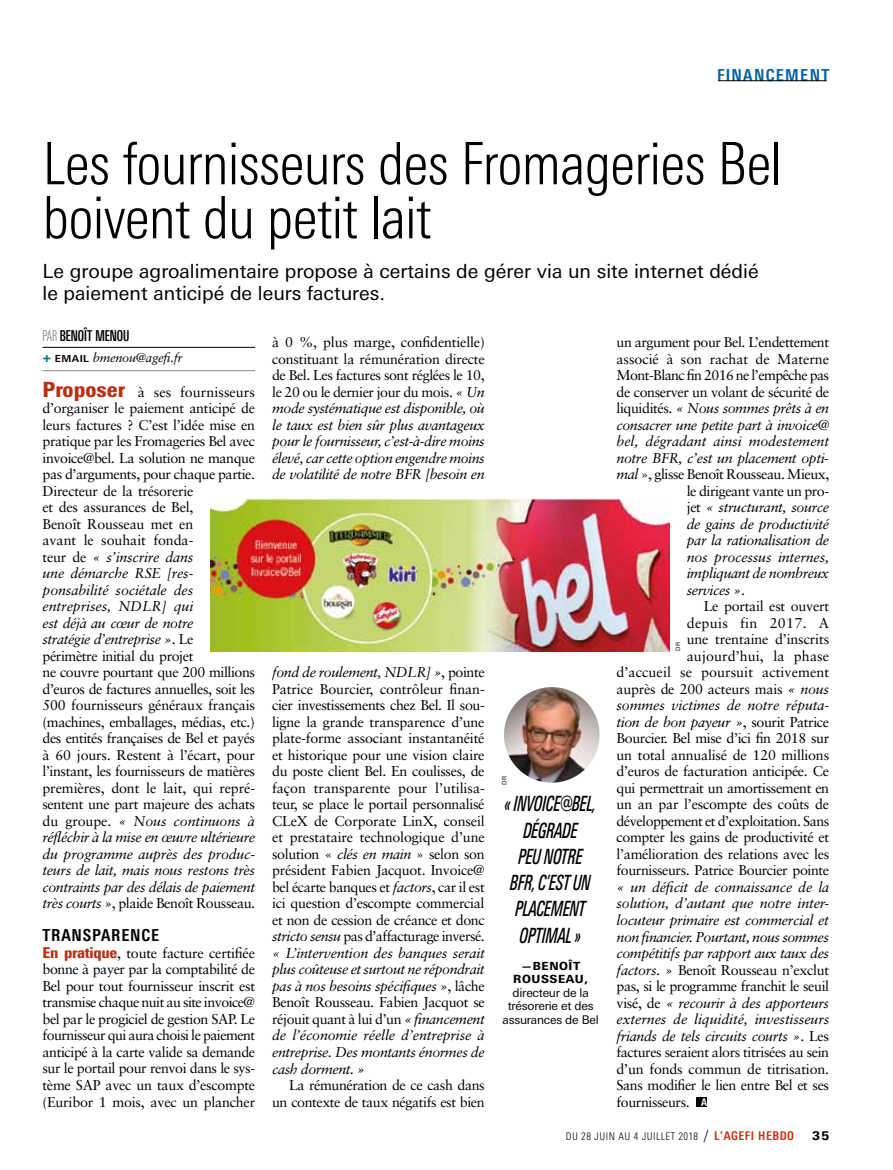
<style>
.page{position:relative;width:893px;height:1170px;background:#fff}
.page>*{position:absolute;margin:0;border:0;box-sizing:border-box;transform-origin:0 0}
.t1{font:300 condensed 58.5px/54px "LT Univers";letter-spacing:-.02em;color:#000}
.t2{font:italic 500 condensed 21px/26.2px "LT Univers";letter-spacing:-.03em;color:#000;text-align:center;scale:.72 1}
.t3{font:19.5px/22.5px "LT Univers Basic";color:#000}
.t4{font:700 condensed 16.5px "LT Univers";letter-spacing:.05em;color:#000}
.t5{font:700 condensed 16.5px "LT Univers";letter-spacing:.08em;color:#0061a7}
.t6{font:500 15px "LT Univers Comp";color:#000}
.t7{font:14.25px/16.5px "Sabon";letter-spacing:-.03em;color:#000;text-align:justify}
.t8{font:italic 14.25px/16.5px "Sabon";letter-spacing:-.03em;color:#000;text-align:justify}
.t9{font:italic 14.25px "Sabon";letter-spacing:-.01em;color:#000}
.t10{font:14.25px "Sabon";letter-spacing:.005em;color:#000}
.t11{font:italic 14.25px "Sabon";letter-spacing:-.005em;color:#000}
.t12{font:14.25px "Sabon";letter-spacing:-.005em;color:#000}
.t13{font:14.25px "Sabon";letter-spacing:-.01em;color:#000}
.t14{font:14.25px "Sabon";letter-spacing:.025em;color:#000}
.t15{font:italic 12.75px "Sabon";letter-spacing:-.02em;color:#000}
.t16{font:12px/13.5px "LT Univers Basic";letter-spacing:-.02em;color:#000;text-align:center}
.t17{font:800 12px "LT Univers Basic";color:#000}
.t18{font:800 11.25px/13.5px "LT Univers Basic";letter-spacing:.05em;color:#000;text-align:center}
.t19{font:300 condensed 10.5px "LT Univers";letter-spacing:.05em;color:#000}
.t20{font:6px "LT Univers Basic";color:#000}
.s1{font-style:normal}
.s2{font-weight:300;color:#878787}
.s3{font-family:"LT Univers Basic";font-weight:800;font-style:normal;font-size:13.5px;color:#0075aa}
.s4{font-family:"LT Univers Basic";font-weight:700;font-style:normal;font-size:9.75px}
.s5{font-style:italic}
.s6{font-family:"LT Univers";font-weight:700;font-style:normal;font-stretch:condensed;font-size:10.5px;color:#fff}
.s7{font-family:"LT Univers";font-weight:900;font-stretch:condensed;font-size:21px;color:#b83114}
.s8{font-family:"LT Univers";font-weight:900;font-stretch:condensed;font-size:15px;color:#b83114}
.s9{font-family:"LT Univers Comp";font-stretch:normal;font-size:16.5px}
.s10{font-weight:700;font-size:12px;color:#c63214}
</style>
<div class="page">
<hr style="left:718px;top:80px;width:108px;height:1px;background:#000">
<div style="left:696px;top:1096px;width:11px;height:10px;background:#000"></div>
<img style="left:210px;top:498px;width:460px;height:153px">
<img style="left:504px;top:687px;width:96px;height:95px;border-radius:48px">
<hr style="left:43px;top:347px;width:212px;height:1px;background:#000">
<hr style="left:43px;top:370px;width:212px;height:1px;background:#878787">
<p class="t5" style="left:717px;top:65px;width:114px">FINANCEMENT</p>
<h1 class="t1" style="left:43px;top:136px;width:741px">Les fournisseurs des Fromageries Bel boivent du petit lait</h1>
<h3 class="t3" style="left:43px;top:260px;width:718px">Le groupe agroalimentaire propose à certains de gérer via un site internet dédié le paiement anticipé de leurs factures.</h3>
<p class="t8" style="left:272px;top:334px;width:214px"><span class="s1">à 0 %, plus marge, confidentielle) constituant la rémunération directe de Bel. Les factures sont réglées le 10, le 20 ou le dernier jour du mois.</span> « Un mode systématique est disponible, où le taux est bien sûr plus avantageux pour le fournisseur, c’est-à-dire moins élevé, car cette option engendre moins de volatilité de notre BFR [besoin en</p>
<p class="t6" style="left:43px;top:327px;width:89px"><span class="s2">par</span> BENOÎT MENOU</p>
<p class="t15" style="left:43px;top:350px;width:142px"><span class="s3">+</span> <span class="s4">EMAIL</span> bmenou@agefi.fr</p>
<p class="t7" style="left:617px;top:334px;width:214px">un argument pour Bel. L’endettement</p>
<p class="t12" style="left:617px;top:350px;width:214px">associé à son rachat de Materne</p>
<p class="t7" style="left:617px;top:367px;width:214px">Mont-Blanc fin 2016 ne l’empêche pas</p>
<p class="t7" style="left:617px;top:383px;width:214px">de conserver un volant de sécurité de</p>
<p class="t8" style="left:617px;top:400px;width:214px"><span class="s1">liquidités.</span> « Nous sommes prêts à en</p>
<p class="t8" style="left:617px;top:416px;width:214px">consacrer une petite part à invoice@</p>
<p class="t11" style="left:617px;top:433px;width:214px">bel, dégradant ainsi modestement</p>
<p class="t8" style="left:617px;top:449px;width:214px">notre BFR, c’est un placement opti-</p>
<p class="t7" style="left:617px;top:466px;width:214px"><span class="s5">mal</span> », glisse Benoît Rousseau. Mieux,</p>
<p class="t7" style="left:687px;top:482px;width:144px">le dirigeant vante un pro-</p>
<p class="t8" style="left:687px;top:499px;width:144px"><span class="s1">jet</span> « structurant, source</p>
<p class="t8" style="left:687px;top:515px;width:144px">de gains de productivité</p>
<p class="t8" style="left:687px;top:532px;width:144px">par la rationalisation de</p>
<p class="t9" style="left:687px;top:548px;width:144px">nos processus internes,</p>
<p class="t8" style="left:687px;top:565px;width:144px">impliquant de nombreux</p>
<p class="t8" style="left:687px;top:581px;width:60px">services »<span class="s1">.</span></p>
<p class="t7" style="left:704px;top:598px;width:127px">Le portail est ouvert</p>
<p class="t14" style="left:687px;top:614px;width:144px">depuis fin 2017. A</p>
<p class="t13" style="left:687px;top:630px;width:144px">une trentaine d’inscrits</p>
<p class="t10" style="left:687px;top:647px;width:144px">aujourd’hui, la phase</p>
<p class="t10" style="left:617px;top:663px;width:214px">d’accueil se poursuit activement</p>
<p class="t7" style="left:617px;top:680px;width:214px">auprès de 200 acteurs mais <span class="s5">« nous</span></p>
<p class="t9" style="left:617px;top:697px;width:214px">sommes victimes de notre réputa-</p>
<p class="t8" style="left:617px;top:713px;width:214px">tion de bon payeur »<span class="s1">, sourit Patrice</span></p>
<p class="t7" style="left:617px;top:730px;width:214px">Bourcier. Bel mise d’ici fin 2018 sur</p>
<p class="t7" style="left:617px;top:746px;width:214px">un total annualisé de 120 millions</p>
<p class="t7" style="left:617px;top:763px;width:214px">d’euros de facturation anticipée. Ce</p>
<p class="t7" style="left:617px;top:779px;width:214px">qui permettrait un amortissement en</p>
<p class="t7" style="left:617px;top:796px;width:214px">un an par l’escompte des coûts de</p>
<p class="t7" style="left:617px;top:812px;width:214px">développement et d’exploitation. Sans</p>
<p class="t7" style="left:617px;top:829px;width:214px">compter les gains de productivité et</p>
<p class="t7" style="left:617px;top:845px;width:214px">l’amélioration des relations avec les</p>
<p class="t7" style="left:617px;top:862px;width:214px">fournisseurs. Patrice Bourcier pointe</p>
<p class="t8" style="left:617px;top:878px;width:214px">« un déficit de connaissance de la solution, d’autant que notre inter&shy;locuteur primaire est commercial et non financier. Pourtant, nous sommes compétitifs par rapport aux taux des factors. » <span class="s1">Benoît Rousseau n’exclut pas, si le programme franchit le seuil visé, de</span> « recourir à des apporteurs externes de liquidité, investisseurs friands de tels circuits courts »<span class="s1">. Les factures seraient alors titrisées au sein d’un fonds commun de titrisation.<br>Sans modifier le lien entre Bel et ses fournisseurs.</span> <span class="s6">A</span></p>
<p class="t7" style="left:43px;top:383px;width:214px;text-align:left"><span class="s7">Proposer</span> à ses fournisseurs d’organiser le paiement anticipé de leurs factures ? C’est l’idée mise en pratique par les Fromageries Bel avec invoice@bel. La solution ne manque pas d’arguments, pour chaque partie.<br>Directeur de la trésorerie<br>et des assurances de Bel,<br>Benoît Rousseau met en<br>avant le souhait fonda-<br>teur de <span class="s5">« s’inscrire dans<br>une démarche RSE [res&shy;ponsabilité sociétale des entreprises, NDLR] qui<br>est déjà au cœur de notre<br>stratégie d’entreprise »</span>. Le<br>périmètre initial du projet<br>ne couvre pourtant que 200 millions d’euros de factures annuelles, soit les<br>500 fournisseurs généraux français (machines, emballages, médias, etc.) des entités françaises de Bel et payés à 60 jours. Restent à l’écart, pour l’instant, les fournisseurs de matières premières, dont le lait, qui repré&shy;sentent une part majeure des achats du groupe. <span class="s5">« Nous continuons à réfléchir à la mise en œuvre ultérieure du programme auprès des produc&shy;teurs de lait, mais nous restons très contraints par des délais de paiement très courts »</span>, plaide Benoît Rousseau.</p>
<p class="t4" style="left:43px;top:925px;width:118px">TRANSPARENCE</p>
<p class="t7" style="left:43px;top:944px;width:214px"><span class="s8">En pratique</span>, toute facture certifiée bonne à payer par la comptabilité de Bel pour tout fournisseur inscrit est transmise chaque nuit au site invoice@ bel par le progiciel de gestion SAP. Le fournisseur qui aura choisi le paiement anticipé à la carte valide sa demande sur le portail pour renvoi dans le sys&shy;tème SAP avec un taux d’escompte (Euribor 1 mois, avec un plancher</p>
<p class="t20" style="left:674px;top:651px;width:11px;rotate:-90deg">DR</p>
<p class="t7" style="left:272px;top:663px;width:214px"><span class="s5">fond de roulement, NDLR] »</span>, pointe Patrice Bourcier, contrôleur finan&shy;cier investissements chez Bel. Il sou&shy;ligne la grande transparence d’une plate-forme associant instantanéité et historique pour une vision claire du poste client Bel. En coulisses, de façon transparente pour l’utilisa&shy;teur, se place le portail personnalisé CLeX de Corporate LinX, conseil et prestataire technologique d’une solution « <span class="s5">clés en main</span> » selon son président Fabien Jacquot. Invoice@ bel écarte banques et <span class="s5">factors</span>, car il est ici question d’escompte commercial et non de cession de créance et donc <span class="s5">stricto sensu</span> pas d’affacturage inversé. <span class="s5">« L’intervention des banques serait plus coûteuse et surtout ne répondrait pas à nos besoins spécifiques »</span>, lâche Benoît Rousseau. Fabien Jacquot se réjouit quant à lui d’un <span class="s5">« financement de l’économie réelle d’entreprise à entreprise. Des montants énormes de cash dorment. »</span></p>
<p class="t7" style="left:272px;top:1076px;width:214px;text-align:right">La rémunération de ce cash dans un contexte de taux négatifs est bien</p>
<p class="t20" style="left:501px;top:784px;width:11px;rotate:-90deg">DR</p>
<h2 class="t2" style="left:505px;top:790px;width:129px">« INVOICE@BEL,<br>DÉGRADE<br>PEU NOTRE<br>BFR, C’EST UN<br>PLACEMENT<br>OPTIMAL »</h2>
<p class="t18" style="left:513px;top:958px;width:76px">—BENOÎT<br>ROUSSEAU,</p>
<p class="t16" style="left:502px;top:985px;width:98px">directeur de la trésorerie et des assurances de Bel</p>
<p class="t19" style="left:566px;top:1130px;width:230px">DU 28 ju in au 4 ju illet 2018 <span class="s9">/</span> <span class="s10">L’AGEFI HEBDO</span></p>
<p class="t17" style="left:812px;top:1128px;width:18px">35</p>
</div>
